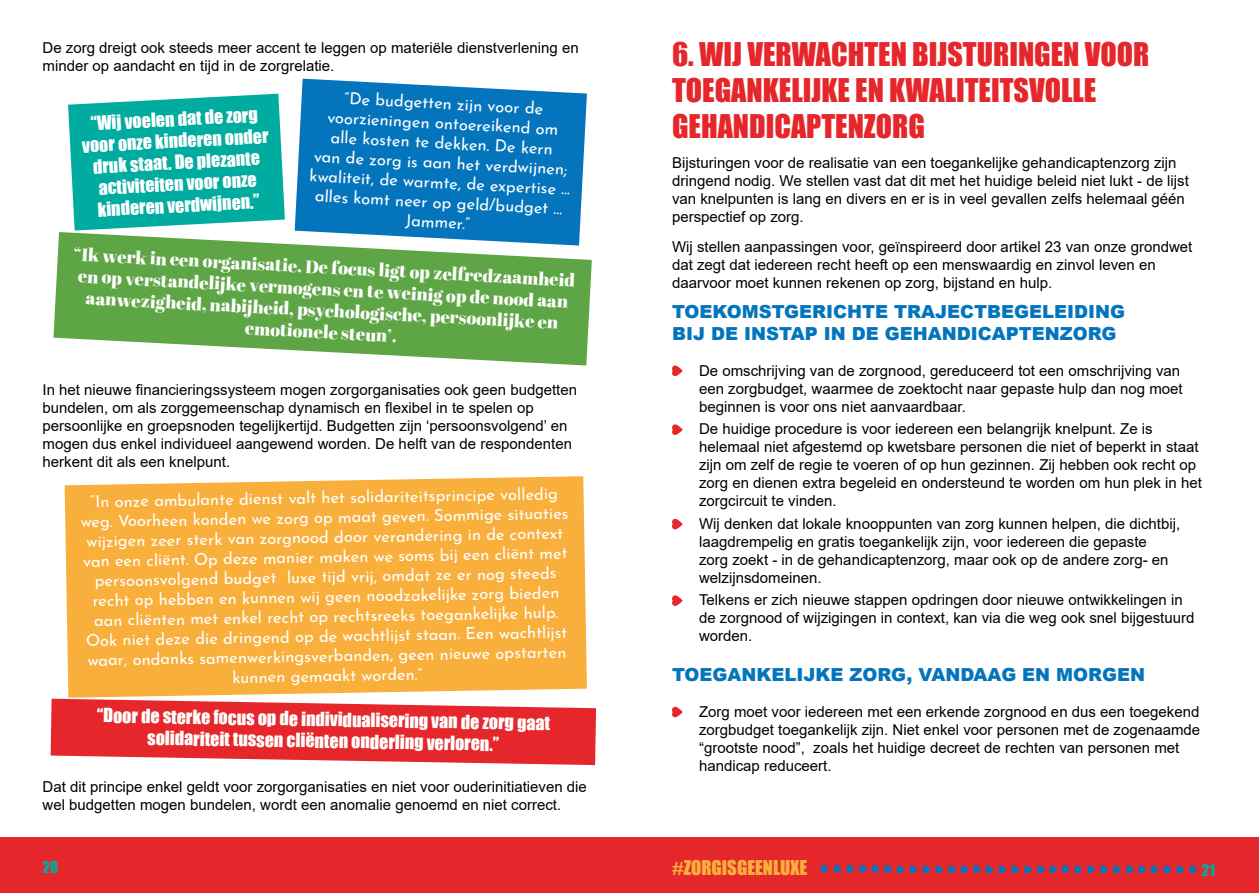
<style>
.page{position:relative;width:1259px;height:893px;background:#fff}
.page>*{position:absolute;margin:0;border:0;box-sizing:border-box;transform-origin:0 0}
.t1{font:30px/36px "Impact";color:#e5272b}
.t2{font:18.75px "Impact";color:#f8af3c}
.t3{font:18px/21.6px "Impact";color:#fff;text-align:center}
.t4{font:18px/21.6px "Abril Fatface";color:#fff;text-align:center}
.t5{font:900 18px/21.6px "Arial";color:#0475bc}
.t6{font:16.5px/19.8px "Josefin Sans";color:#fff;text-align:center}
.t7{font:15px/18px "Arial";color:#000}
.t8{font:15px "Impact";color:#00ac9f}
</style>
<div class="page">
<div style="left:0;top:838px;width:1259px;height:55px;background:#e5272b"></div>
<svg style="left:53px;top:232px;width:539px;height:134px;fill:#5ea645"></svg>
<svg style="left:68px;top:94px;width:217px;height:137px;background:#1bb4a9"></svg>
<svg style="left:295px;top:79px;width:292px;height:167px;background:#1f84c3"></svg>
<svg style="left:51px;top:699px;width:545px;height:66px;background:#e84548"></svg>
<div style="left:64px;top:476px;width:523px;height:222px;background:#f8af3c"></div>
<svg style="left:672px;top:365px;width:11px;height:11px"></svg>
<svg style="left:672px;top:424px;width:11px;height:11px"></svg>
<svg style="left:672px;top:519px;width:11px;height:10px"></svg>
<svg style="left:672px;top:595px;width:11px;height:11px"></svg>
<svg style="left:672px;top:706px;width:11px;height:11px"></svg>
<svg style="left:820px;top:865px;width:377px;height:9px"></svg>
<p class="t7" style="left:43px;top:39px;width:538px">De zorg dreigt ook steeds meer accent te leggen op materiële dienstverlening en minder op aandacht en tijd in de zorgrelatie.</p>
<p class="t3" style="left:80px;top:113px;width:188px;rotate:-3deg">“Wij voelen dat de zorg voor onze kinderen onder druk staat. De plezante activiteiten voor onze kinderen verdwijnen.”</p>
<p class="t6" style="left:314px;top:85px;width:262px;rotate:3deg">“De budgetten zijn voor de voorzieningen ontoereikend om alle kosten te dekken. De kern<br>van de zorg is aan het verdwijnen; kwaliteit, de warmte, de expertise … alles komt neer op geld/budget …<br>Jammer.”</p>
<p class="t4" style="left:74px;top:243px;width:503px;rotate:3deg">“Ik werk in een organisatie. De focus ligt op zelfredzaamheid en op verstandelijke vermogens en te weinig op de nood aan aanwezigheid, nabijheid, psychologische, persoonlijke en emotionele steun’.</p>
<p class="t7" style="left:43px;top:381px;width:536px">In het nieuwe financieringssysteem mogen zorgorganisaties ook geen budgetten bundelen, om als zorggemeenschap dynamisch en flexibel in te spelen op persoonlijke en groepsnoden tegelijkertijd. Budgetten zijn ‘persoonsvolgend’ en mogen dus enkel individueel aangewend worden. De helft van de respondenten herkent dit als een knelpunt.</p>
<p class="t6" style="left:80px;top:490px;width:489px;rotate:-1deg">“In onze ambulante dienst valt het solidariteitsprincipe volledig weg. Voorheen konden we zorg op maat geven. Sommige situaties wijzigen zeer sterk van zorgnood door verandering in de context van een cliënt. Op deze manier maken we soms bij een cliënt met persoonsvolgend budget luxe tijd vrij, omdat ze er nog steeds recht op hebben en kunnen wij geen noodzakelijke zorg bieden aan cliënten met enkel recht op rechtsreeks toegankelijke hulp.<br>Ook niet deze die dringend op de wachtlijst staan. Een wachtlijst waar, ondanks samenwerkingsverbanden, geen nieuwe opstarten kunnen gemaakt worden.”</p>
<p class="t3" style="left:97px;top:704px;width:455px;rotate:1deg">“Door de sterke focus op de individualisering van de zorg gaat solidariteit tussen cliënten onderling verloren.”</p>
<p class="t7" style="left:43px;top:777px;width:546px">Dat dit principe enkel geldt voor zorgorganisaties en niet voor ouderinitiatieven die wel budgetten mogen bundelen, wordt een anomalie genoemd en niet correct.</p>
<h1 class="t1" style="left:672px;top:36px;width:479px">6. WIJ VERWACHTEN BIJSTURINGEN VOOR<br>TOEGANKELIJKE EN KWALITEITSVOLLE<br>GEHANDICAPTENZORG</h1>
<p class="t7" style="left:672px;top:154px;width:518px">Bijsturingen voor de realisatie van een toegankelijke gehandicaptenzorg zijn dringend nodig. We stellen vast dat dit met het huidige beleid niet lukt - de lijst van knelpunten is lang en divers en er is in veel gevallen zelfs helemaal géén perspectief op zorg.</p>
<p class="t7" style="left:672px;top:238px;width:522px">Wij stellen aanpassingen voor, geïnspireerd door artikel 23 van onze grondwet dat zegt dat iedereen recht heeft op een menswaardig en zinvol leven en daarvoor moet kunnen rekenen op zorg, bijstand en hulp.</p>
<p class="t5" style="left:672px;top:300px;width:455px">TOEKOMSTGERICHTE TRAJECTBEGELEIDING<br>BIJ DE INSTAP IN DE GEHANDICAPTENZORG</p>
<p class="t7" style="left:699px;top:361px;width:485px;text-indent:-27px">• De omschrijving van de zorgnood, gereduceerd tot een omschrijving van een zorgbudget, waarmee de zoektocht naar gepaste hulp dan nog moet beginnen is voor ons niet aanvaardbaar.</p>
<p class="t7" style="left:699px;top:420px;width:504px;text-indent:-27px">• De huidige procedure is voor iedereen een belangrijk knelpunt. Ze is helemaal niet afgestemd op kwetsbare personen die niet of beperkt in staat zijn om zelf de regie te voeren of op hun gezinnen. Zij hebben ook recht op zorg en dienen extra begeleid en ondersteund te worden om hun plek in het zorgcircuit te vinden.</p>
<p class="t7" style="left:699px;top:514px;width:483px;text-indent:-27px">• Wij denken dat lokale knooppunten van zorg kunnen helpen, die dichtbij, laagdrempelig en gratis toegankelijk zijn, voor iedereen die gepaste<br>zorg zoekt - in de gehandicaptenzorg, maar ook op de andere zorg- en welzijnsdomeinen.</p>
<p class="t7" style="left:699px;top:591px;width:497px;text-indent:-27px">• Telkens er zich nieuwe stappen opdringen door nieuwe ontwikkelingen in de zorgnood of wijzigingen in context, kan via die weg ook snel bijgestuurd worden.</p>
<p class="t5" style="left:672px;top:663px;width:474px">TOEGANKELIJKE ZORG, VANDAAG EN MORGEN</p>
<p class="t7" style="left:699px;top:703px;width:503px;text-indent:-27px">• Zorg moet voor iedereen met een erkende zorgnood en dus een toegekend zorgbudget toegankelijk zijn. Niet enkel voor personen met de zogenaamde “grootste nood”, zoals het huidige decreet de rechten van personen met handicap reduceert.</p>
<p class="t2" style="left:672px;top:853px;width:137px">#ZORGISGEENLUXE</p>
<p class="t8" style="left:43px;top:856px;width:17px">20</p>
<p class="t8" style="left:1202px;top:858px;width:15px">21</p>
</div>
